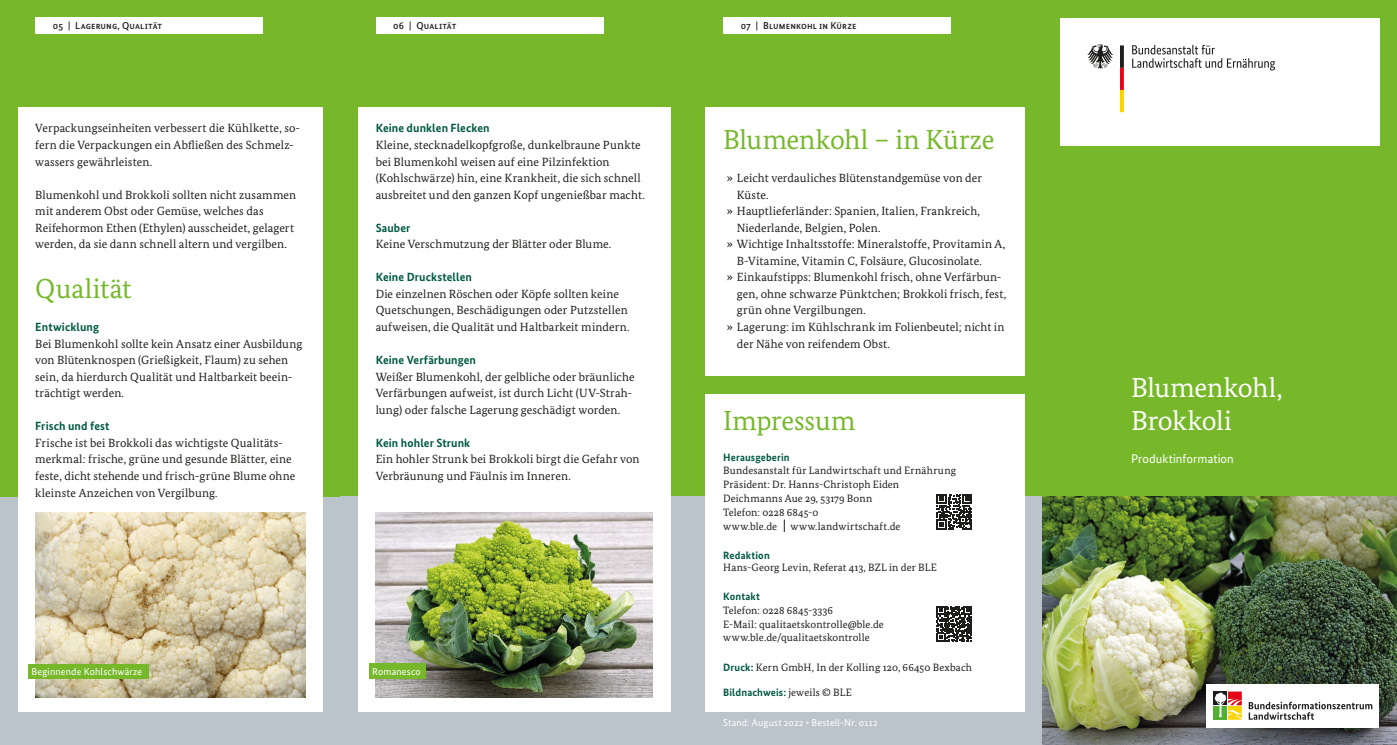
<style>
.page{position:relative;width:1397px;height:745px;background:#fff}
.page>*{position:absolute;margin:0;border:0;box-sizing:border-box;transform-origin:0 0}
.t1{font:27.5px "Bundes Serif";letter-spacing:-.005em;color:#76b82a}
.t2{font:27.5px/33px "Bundes Serif";letter-spacing:-.015em;color:#fff}
.t3{font:12.5px "Bundes Sans";letter-spacing:.005em;color:#fff}
.t4{font:11.88px/16.5px "Bundes Serif";letter-spacing:.005em;color:#1d1d1b}
.t5{font:700 11.88px "Bundes Sans";letter-spacing:.01em;color:#005942}
.t6{font:10.62px/13.8px "Bundes Serif";letter-spacing:.015em;color:#1d1d1b}
.t7{font:700 10.62px "Bundes Sans";letter-spacing:.015em;color:#005942}
.t8{font:10px "Bundes Sans";letter-spacing:.015em;color:#fff}
.t9{font:500 10px "Bundes Sans";letter-spacing:.015em;color:#1d1d1b}
.s1{font-family:"Bundes Sans";font-weight:700;color:#005942}
.s2{font-family:"Bundes Serif";font-weight:400;color:#1d1d1b}
</style>
<div class="page">
<div style="left:0;top:496px;width:340px;height:248px;background:#bbc4ca"></div>
<div style="left:0;top:0;width:340px;height:496px;background:#76b82a"></div>
<div style="left:687px;top:0;width:355px;height:496px;background:#76b82a"></div>
<div style="left:687px;top:496px;width:355px;height:248px;background:#bbc4ca"></div>
<div style="left:340px;top:0;width:347px;height:496px;background:#76b82a"></div>
<div style="left:340px;top:496px;width:347px;height:248px;background:#bbc4ca"></div>
<div style="left:1042px;top:0;width:354px;height:496px;background:#76b82a"></div>
<img style="left:1042px;top:496px;width:354px;height:248px">
<div style="left:1059px;top:18px;width:319px;height:127px;background:#fff"></div>
<svg style="left:1132px;top:45px;width:142px;height:25px"></svg>
<svg style="left:1087px;top:44px;width:25px;height:25px"></svg>
<svg style="left:1120px;top:45px;width:3px;height:67px"></svg>
<div style="left:1206px;top:683px;width:172px;height:43px;background:#fff"></div>
<svg style="left:1213px;top:691px;width:28px;height:28px"></svg>
<svg style="left:1248px;top:701px;width:123px;height:18px"></svg>
<div style="left:723px;top:18px;width:227px;height:16px;background:#fff"></div>
<div style="left:375px;top:18px;width:228px;height:16px;background:#fff"></div>
<div style="left:35px;top:18px;width:228px;height:16px;background:#fff"></div>
<div style="left:358px;top:107px;width:312px;height:604px;background:#fff"></div>
<div style="left:18px;top:107px;width:304px;height:604px;background:#fff"></div>
<div style="left:705px;top:394px;width:319px;height:317px;background:#fff"></div>
<img style="left:375px;top:512px;width:277px;height:185px">
<div style="left:369px;top:663px;width:56px;height:15px;background:#76b82a"></div>
<div style="left:705px;top:107px;width:319px;height:269px;background:#fff"></div>
<svg style="left:936px;top:494px;width:35px;height:35px"></svg>
<svg style="left:936px;top:606px;width:35px;height:35px"></svg>
<img style="left:35px;top:512px;width:270px;height:185px">
<div style="left:28px;top:663px;width:121px;height:15px;background:#76b82a"></div>
<svg style="left:783px;top:519px;width:1px;height:12px"></svg>
<p class="t9" style="left:53px;top:20px;width:111px">05 | Lagerung, Qualität</p>
<p class="t9" style="left:393px;top:20px;width:65px">06 | Qualität</p>
<p class="t9" style="left:740px;top:20px;width:117px">07 | Blumenkohl in Kürze</p>
<p class="t4" style="left:35px;top:120px;width:266px">Verpackungseinheiten verbessert die Kühlkette, so&shy;fern die Verpackungen ein Abfließen des Schmelz&shy;wassers gewährleisten.</p>
<p class="t4" style="left:35px;top:186px;width:262px">Blumenkohl und Brokkoli sollten nicht zusammen mit anderem Obst oder Gemüse, welches das Reifehormon Ethen (Ethylen) ausscheidet, gelagert werden, da sie dann schnell altern und vergilben.</p>
<h1 class="t1" style="left:35px;top:271px;width:98px">Qualität</h1>
<p class="t5" style="left:35px;top:319px;width:65px">Entwicklung</p>
<p class="t4" style="left:35px;top:335px;width:268px">Bei Blumenkohl sollte kein Ansatz einer Ausbildung von Blütenknospen (Grießigkeit, Flaum) zu sehen sein, da hierdurch Qualität und Haltbarkeit beein&shy;trächtigt werden.</p>
<p class="t5" style="left:35px;top:419px;width:76px">Frisch und fest</p>
<p class="t4" style="left:35px;top:434px;width:261px">Frische ist bei Brokkoli das wichtigste Qualitäts&shy;merkmal: frische, grüne und gesunde Blätter, eine feste, dicht stehende und frisch-grüne Blume ohne kleinste Anzeichen von Vergilbung.</p>
<p class="t8" style="left:32px;top:665px;width:112px">Beginnende Kohlschwärze</p>
<p class="t5" style="left:375px;top:121px;width:116px">Keine dunklen Flecken</p>
<p class="t4" style="left:375px;top:136px;width:270px">Kleine, stecknadelkopfgroße, dunkelbraune Punkte bei Blumenkohl weisen auf eine Pilzinfektion (Kohlschwärze) hin, eine Krankheit, die sich schnell ausbreitet und den ganzen Kopf ungenießbar macht.</p>
<p class="t5" style="left:375px;top:220px;width:36px">Sauber</p>
<p class="t4" style="left:375px;top:236px;width:237px">Keine Verschmutzung der Blätter oder Blume.</p>
<p class="t5" style="left:375px;top:270px;width:98px">Keine Druckstellen</p>
<p class="t4" style="left:375px;top:285px;width:255px">Die einzelnen Röschen oder Köpfe sollten keine<br>Quetschungen, Beschädigungen oder Putzstellen aufweisen, die Qualität und Haltbarkeit mindern.</p>
<p class="t5" style="left:375px;top:352px;width:102px">Keine Verfärbungen</p>
<p class="t4" style="left:375px;top:368px;width:260px">Weißer Blumenkohl, der gelbliche oder bräunliche<br>Verfärbungen aufweist, ist durch Licht (UV-Strah&shy;lung) oder falsche Lagerung geschädigt worden.</p>
<p class="t5" style="left:375px;top:435px;width:96px">Kein hohler Strunk</p>
<p class="t4" style="left:375px;top:450px;width:265px">Ein hohler Strunk bei Brokkoli birgt die Gefahr von<br>Verbräunung und Fäulnis im Inneren.</p>
<p class="t8" style="left:372px;top:665px;width:50px">Romanesco</p>
<h1 class="t1" style="left:723px;top:123px;width:273px">Blumenkohl – in Kürze</h1>
<p class="t4" style="left:726px;top:169px;width:256px">» Leicht verdauliches Blütenstandgemüse von der</p>
<p class="t4" style="left:736px;top:186px;width:33px">Küste.</p>
<p class="t4" style="left:726px;top:202px;width:255px">» Hauptlieferländer: Spanien, Italien, Frankreich,</p>
<p class="t4" style="left:736px;top:219px;width:145px">Niederlande, Belgien, Polen.</p>
<p class="t4" style="left:726px;top:236px;width:280px">» Wichtige Inhaltsstoffe: Mineralstoffe, Provitamin A,</p>
<p class="t4" style="left:736px;top:252px;width:246px">B-Vitamine, Vitamin C, Folsäure, Glucosinolate.</p>
<p class="t4" style="left:726px;top:269px;width:276px">» Einkaufstipps: Blumenkohl frisch, ohne Verfärbun-</p>
<p class="t4" style="left:736px;top:285px;width:271px">gen, ohne schwarze Pünktchen; Brokkoli frisch, fest,</p>
<p class="t4" style="left:736px;top:302px;width:131px">grün ohne Vergilbungen.</p>
<p class="t4" style="left:726px;top:318px;width:279px">» Lagerung: im Kühlschrank im Folienbeutel; nicht in</p>
<p class="t4" style="left:736px;top:335px;width:154px">der Nähe von reifendem Obst.</p>
<h1 class="t1" style="left:723px;top:404px;width:134px">Impressum</h1>
<p class="t7" style="left:723px;top:450px;width:68px">Herausgeberin</p>
<p class="t6" style="left:723px;top:463px;width:234px">Bundesanstalt für Landwirtschaft und Ernährung Präsident: Dr. Hanns-Christoph Eiden Deichmanns Aue 29, 53179 Bonn<br>Telefon: 0228 6845-0<br>www.ble.de www.landwirtschaft.de</p>
<p class="t7" style="left:723px;top:548px;width:48px">Redaktion</p>
<p class="t6" style="left:723px;top:560px;width:215px">Hans-Georg Levin, Referat 413, BZL in der BLE</p>
<p class="t7" style="left:723px;top:589px;width:38px">Kontakt</p>
<p class="t6" style="left:723px;top:603px;width:162px">Telefon: 0228 6845-3336<br>E-Mail: qualitaetskontrolle@ble.de www.ble.de/qualitaetskontrolle</p>
<p class="t6" style="left:723px;top:659px;width:250px"><span class="s1">Druck:</span> Kern GmbH, In der Kolling 120, 66450 Bexbach</p>
<p class="t7" style="left:723px;top:685px;width:130px">Bildnachweis: <span class="s2">jeweils © BLE</span></p>
<p class="t8" style="left:723px;top:716px;width:156px">Stand: August 2022 • Bestell-Nr. 0112</p>
<h1 class="t2" style="left:1130px;top:371px;width:153px">Blumenkohl,<br>Brokkoli</h1>
<p class="t3" style="left:1130px;top:451px;width:104px">Produktinformation</p>
</div>
